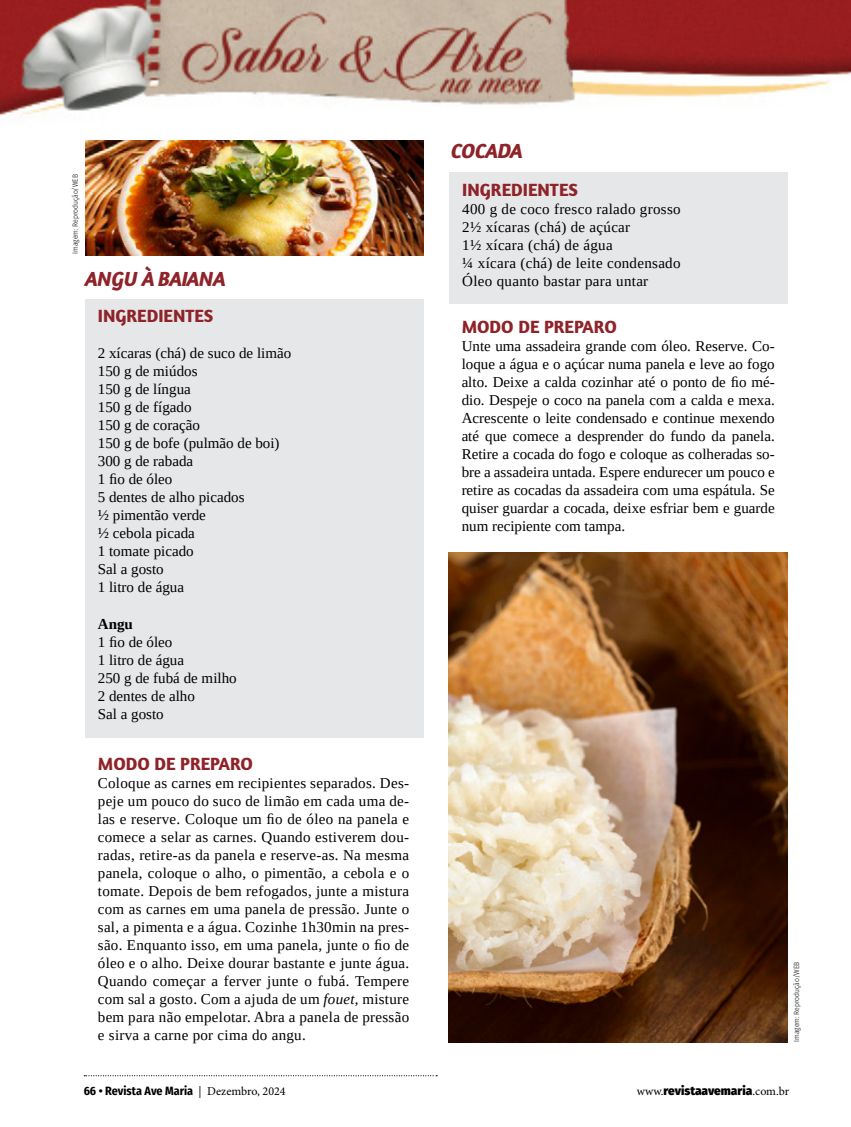
<style>
.page{position:relative;width:851px;height:1127px;background:#fff}
.page>*{position:absolute;margin:0;border:0;box-sizing:border-box;transform-origin:0 0}
.t1{font:italic 700 21px "Amaranth";letter-spacing:-.02em;color:#8e2329}
.t2{font:700 18px "Amaranth";color:#8e2329}
.t3{font:15px/18px "Tinos";color:#000}
.t4{font:15px/18px "Tinos";letter-spacing:.02em;color:#000}
.t5{font:700 15px "Tinos";color:#000}
.t6{font:700 12px "Fira Sans Condensed";color:#000}
.t7{font:900 12px "Fira Sans";color:#000}
.t8{font:300 7.5px "Fira Sans Condensed";color:#000}
.s1{font-style:italic}
.s2{font-family:"Minion Pro";font-weight:400}
</style>
<div class="page">
<img style="left:0;top:0;width:850px;height:1077px">
<div style="left:85px;top:300px;width:338px;height:438px;background:#e6e7e8"></div>
<div style="left:449px;top:172px;width:338px;height:132px;background:#e6e7e8"></div>
<img style="left:85px;top:140px;width:338px;height:115px">
<img style="left:449px;top:553px;width:338px;height:489px">
<svg style="left:84px;top:1075px;width:353px;height:1px"></svg>
<p class="t8" style="left:70px;top:254px;width:82px;rotate:-90deg">Imagem: Reprodução/WEB</p>
<h1 class="t1" style="left:85px;top:266px;width:142px">ANGU À BAIANA</h1>
<p class="t2" style="left:98px;top:305px;width:117px">INGREDIENTES</p>
<p class="t3" style="left:98px;top:344px;width:195px">2 xícaras (chá) de suco de limão<br>150 g de miúdos<br>150 g de língua<br>150 g de fígado<br>150 g de coração<br>150 g de bofe (pulmão de boi)<br>300 g de rabada<br>1 fio de óleo<br>5 dentes de alho picados<br>½ pimentão verde<br>½ cebola picada<br>1 tomate picado<br>Sal a gosto<br>1 litro de água</p>
<p class="t5" style="left:98px;top:613px;width:37px">Angu</p>
<p class="t3" style="left:98px;top:632px;width:140px">1 fio de óleo<br>1 litro de água<br>250 g de fubá de milho<br>2 dentes de alho<br>Sal a gosto</p>
<p class="t2" style="left:98px;top:752px;width:157px">MODO DE PREPARO</p>
<p class="t3" style="left:98px;top:774px;width:313px;text-align:justify">Coloque as carnes em recipientes separados. Des&shy;peje um pouco do suco de limão em cada uma de&shy;las e reserve. Coloque um fio de óleo na panela e comece a selar as carnes. Quando estiverem dou&shy;radas, retire-as da panela e reserve-as. Na mesma panela, coloque o alho, o pimentão, a cebola e o tomate. Depois de bem refogados, junte a mistura com as carnes em uma panela de pressão. Junte o sal, a pimenta e a água. Cozinhe 1h30min na pres&shy;são. Enquanto isso, em uma panela, junte o fio de óleo e o alho. Deixe dourar bastante e junte água.<br>Quando começar a ferver junte o fubá. Tempere com sal a gosto. Com a ajuda de um <span class="s1">fouet</span>, misture bem para não empelotar. Abra a panela de pressão e sirva a carne por cima do angu.</p>
<h1 class="t1" style="left:451px;top:138px;width:73px">COCADA</h1>
<p class="t2" style="left:462px;top:178px;width:117px">INGREDIENTES</p>
<p class="t4" style="left:462px;top:200px;width:220px">400 g de coco fresco ralado grosso<br>2½ xícaras (chá) de açúcar<br>1½ xícara (chá) de água<br>¼ xícara (chá) de leite condensado<br>Óleo quanto bastar para untar</p>
<p class="t2" style="left:461px;top:316px;width:157px">MODO DE PREPARO</p>
<p class="t3" style="left:461px;top:337px;width:314px;text-align:justify">Unte uma assadeira grande com óleo. Reserve. Co&shy;loque a água e o açúcar numa panela e leve ao fogo alto. Deixe a calda cozinhar até o ponto de fio mé&shy;dio. Despeje o coco na panela com a calda e mexa.<br>Acrescente o leite condensado e continue mexendo até que comece a desprender do fundo da panela.<br>Retire a cocada do fogo e coloque as colheradas so&shy;bre a assadeira untada. Espere endurecer um pouco e retire as cocadas da assadeira com uma espátula. Se quiser guardar a cocada, deixe esfriar bem e guarde num recipiente com tampa.</p>
<p class="t8" style="left:791px;top:1042px;width:82px;rotate:-90deg">Imagem: Reprodução/WEB</p>
<p class="t6" style="left:84px;top:1081px;width:203px">66 • Revista Ave Maria <span class="s2">| Dezembro, 2024</span></p>
<p class="t7" style="left:636px;top:1080px;width:154px"><span class="s2">www.</span>revistaavemaria<span class="s2">.com.br</span></p>
</div>
